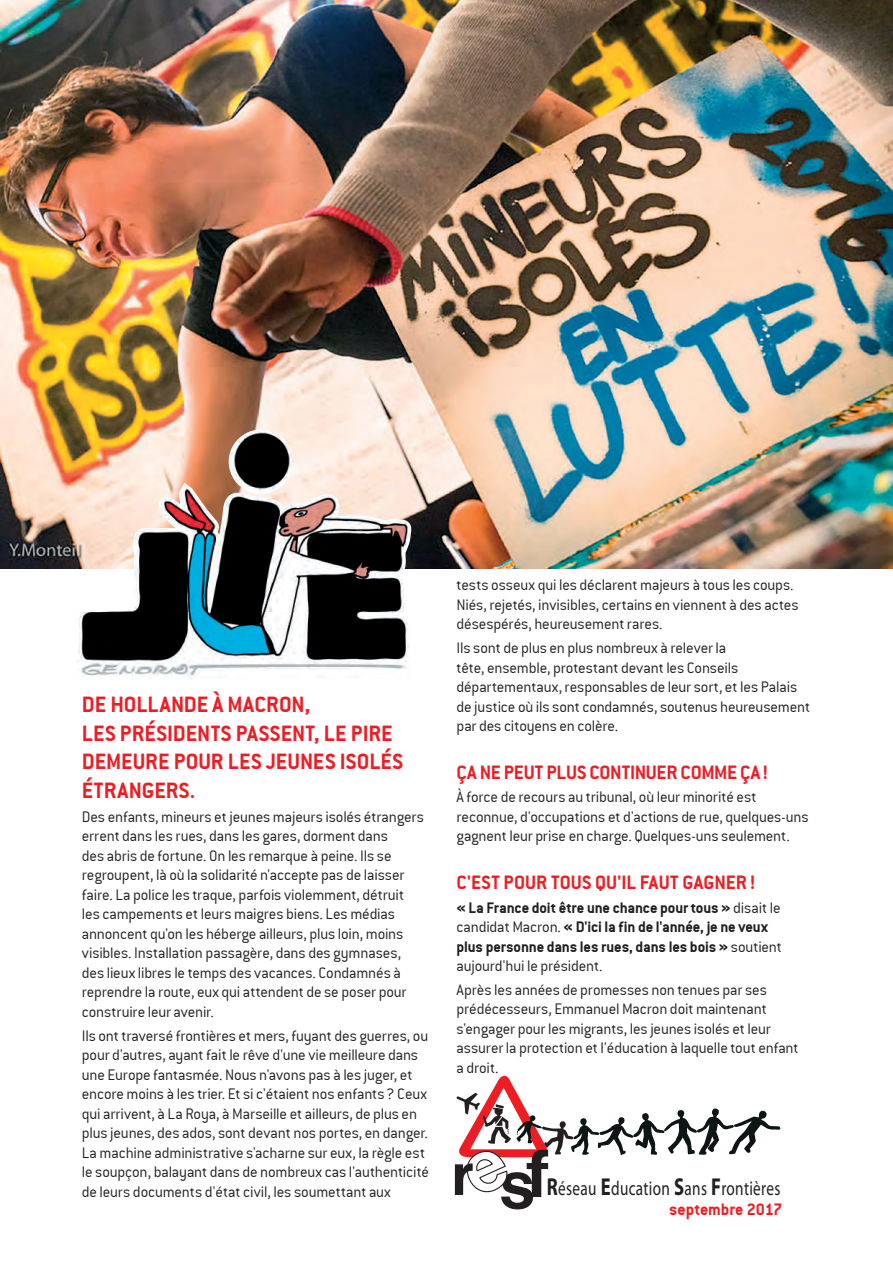
<style>
.page{position:relative;width:893px;height:1263px;background:#fff}
.page>*{position:absolute;margin:0;border:0;box-sizing:border-box;transform-origin:0 0}
.t1{font:24px/28.8px "Conduit ITCTT Bold";letter-spacing:.01em;color:#ee1d23}
.t2{font:21px "Conduit ITCTT Bold";color:#ee1d23}
.t3{font:20.1px "Myriad Pro";letter-spacing:.02em;color:#231f20;scale:.76 1}
.t4{font:18px "Conduit ITCTT Bold";letter-spacing:-.005em;color:#ee1d23}
.t5{font:16.5px/19.5px "Conduit ITCTT Light";letter-spacing:-.01em;color:#231f20}
.t6{font:16.5px/19.5px "Conduit ITCTT Bold";letter-spacing:-.01em;color:#231f20}
.s1{font-family:"Conduit ITCTT Light"}
.s2{font-weight:700;font-size:24.45px}
</style>
<div class="page">
<img style="left:0;top:0;width:893px;height:569px">
<svg style="left:455px;top:1076px;width:326px;height:133px"></svg>
<img style="left:77px;top:429px;width:333px;height:250px">
<h1 class="t1" style="left:82px;top:689px;width:323px">DE HOLLANDE À MACRON,<br>LES PRÉSIDENTS PASSENT, LE PIRE<br>DEMEURE POUR LES JEUNES ISOLÉS<br>ÉTRANGERS.</h1>
<p class="t5" style="left:82px;top:807px;width:344px">Des enfants, mineurs et jeunes majeurs isolés étrangers errent dans les rues, dans les gares, dorment dans<br>des abris de fortune. On les remarque à peine. Ils se regroupent, là où la solidarité n'accepte pas de laisser faire. La police les traque, parfois violemment, détruit les campements et leurs maigres biens. Les médias annoncent qu'on les héberge ailleurs, plus loin, moins visibles. Installation passagère, dans des gymnases, des lieux libres le temps des vacances. Condamnés à reprendre la route, eux qui attendent de se poser pour construire leur avenir.</p>
<p class="t5" style="left:82px;top:1026px;width:349px">Ils ont traversé frontières et mers, fuyant des guerres, ou pour d'autres, ayant fait le rêve d'une vie meilleure dans une Europe fantasmée. Nous n'avons pas à les juger, et encore moins à les trier. Et si c'étaient nos enfants? Ceux qui arrivent, à La Roya, à Marseille et ailleurs, de plus en plus jeunes, des ados, sont devant nos portes, en danger.<br>La machine administrative s'acharne sur eux, la règle est le soupçon, balayant dans de nombreux cas l'authenticité de leurs documents d'état civil, les soumettant aux</p>
<p class="t5" style="left:457px;top:575px;width:344px">tests osseux qui les déclarent majeurs à tous les coups.<br>Niés, rejetés, invisibles, certains en viennent à des actes désespérés, heureusement rares.</p>
<p class="t5" style="left:457px;top:638px;width:355px">Ils sont de plus en plus nombreux à relever la<br>tête, ensemble, protestant devant les Conseils départementaux, responsables de leur sort, et les Palais de justice où ils sont condamnés, soutenus heureusement par des citoyens en colère.</p>
<p class="t2" style="left:457px;top:760px;width:313px">ÇA NE PEUT PLUS CONTINUER COMME ÇA!</p>
<p class="t5" style="left:457px;top:787px;width:354px">À force de recours au tribunal, où leur minorité est reconnue, d'occupations et d'actions de rue, quelques-uns gagnent leur prise en charge. Quelques-uns seulement.</p>
<p class="t2" style="left:457px;top:870px;width:300px">C'EST POUR TOUS QU'IL FAUT GAGNER!</p>
<p class="t6" style="left:457px;top:897px;width:327px">« La France doit être une chance pour tous » <span class="s1">disait le candidat Macron.</span> « D'ici la fin de l'année, je ne veux plus personne dans les rues, dans les bois » <span class="s1">soutient</span></p>
<p class="t5" style="left:457px;top:954px;width:312px;line-height:23.7px">aujourd'hui le président.<br>Après les années de promesses non tenues par ses</p>
<p class="t5" style="left:457px;top:999px;width:344px">prédécesseurs, Emmanuel Macron doit maintenant s'engager pour les migrants, les jeunes isolés et leur assurer la protection et l'éducation à laquelle tout enfant a droit.</p>
<p class="t3" style="left:547px;top:1176px;width:309px"><span class="s2">R</span>éseau <span class="s2">E</span>ducation <span class="s2">S</span>ans <span class="s2">F</span>rontières</p>
<p class="t4" style="left:669px;top:1199px;width:115px">septembre 2017</p>
</div>
